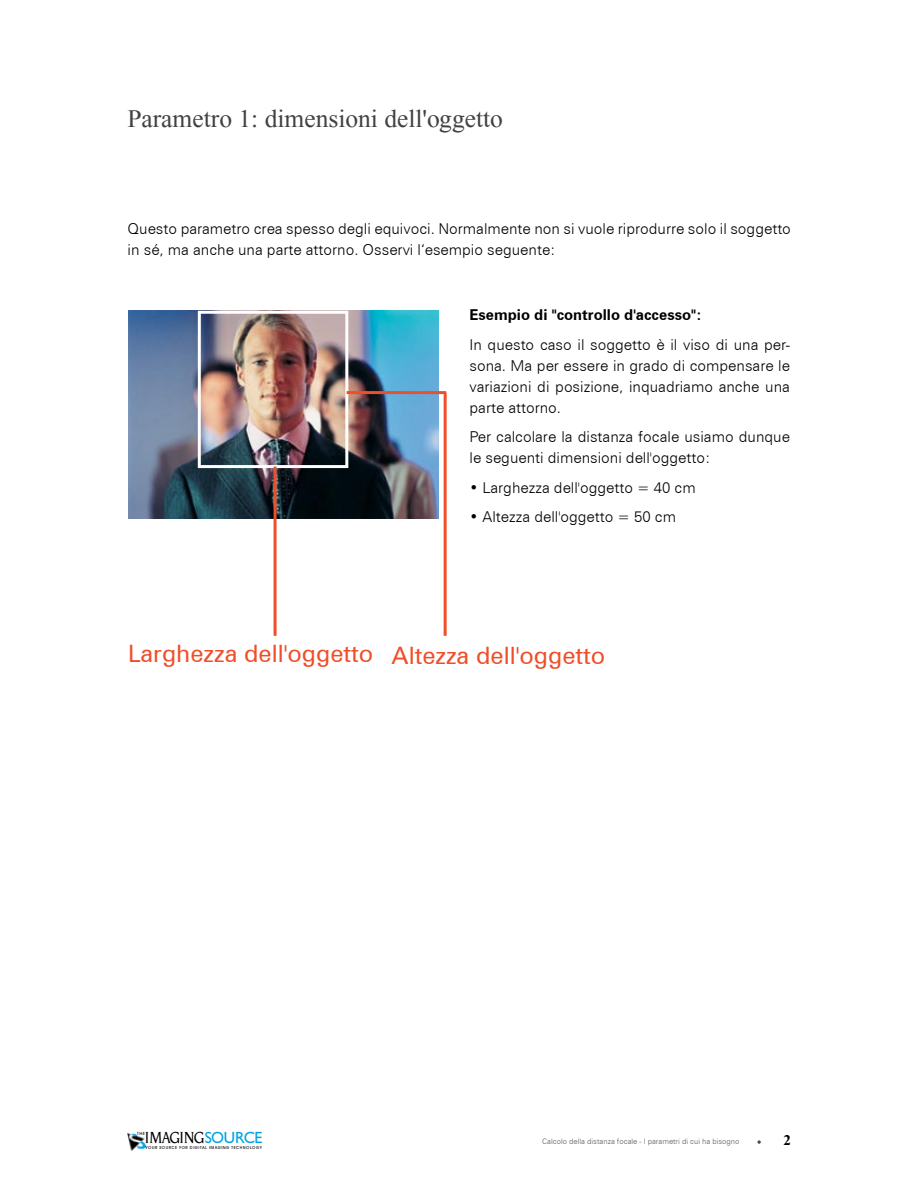
<style>
.page{position:relative;width:918px;height:1188px;background:#fff}
.page>*{position:absolute;margin:0;border:0;box-sizing:border-box;transform-origin:0 0}
.t1{font:25.5px "Times New Roman";color:#414142}
.t2{font:24px "Zurich BT";color:#f04e29}
.t3{font:500 17.4px "Novarese";letter-spacing:-.06em;color:#000;scale:.82 1}
.t4{font:300 15px/21px "Zurich BT";color:#000}
.t5{font:700 15px "Zurich BT";color:#000}
.t6{font:300 7.5px "Zurich BT";color:#58595b}
.t7{font:500 4.2px "Avant Garde";color:#000}
.t8{font:500 4.05px "Avant Garde";letter-spacing:.11em;color:#000}
.s1{font-family:"Gill Sans";font-weight:400;font-size:16.35px;color:#00a2e5}
</style>
<div class="page">
<svg style="left:757px;top:1140px;width:4px;height:4px"></svg>
<img style="left:128px;top:1134px;width:17px;height:17px">
<img style="left:128px;top:310px;width:310px;height:208px">
<div style="left:198px;top:311px;width:150px;height:157px;border:3px solid #fff"></div>
<hr style="left:347px;top:391px;width:99px;height:3px;background:#f04e29">
<hr style="left:444px;top:393px;width:3px;height:243px;background:#f04e29">
<hr style="left:274px;top:467px;width:3px;height:169px;background:#f04e29">
<h1 class="t1" style="left:128px;top:104px;width:377px">Parametro 1: dimensioni dell'oggetto</h1>
<p class="t4" style="left:128px;top:218px;width:665px">Questo parametro crea spesso degli equivoci. Normalmente non si vuole riprodurre solo il soggetto in sé, ma anche una parte attorno. Osservi l‘esempio seguente:</p>
<p class="t5" style="left:470px;top:306px;width:234px">Esempio di "controllo d'accesso":</p>
<p class="t4" style="left:470px;top:334px;width:322px;text-align:justify">In questo caso il soggetto è il viso di una per&shy;sona. Ma per essere in grado di compensare le variazioni di posizione, inquadriamo anche una parte attorno.</p>
<p class="t4" style="left:470px;top:426px;width:322px">Per calcolare la distanza focale usiamo dunque le seguenti dimensioni dell'oggetto:</p>
<p class="t4" style="left:470px;top:477px;width:228px">• Larghezza dell'oggetto = 40 cm</p>
<p class="t4" style="left:470px;top:506px;width:208px">• Altezza dell'oggetto = 50 cm</p>
<h2 class="t2" style="left:128px;top:639px;width:479px">Larghezza dell'oggetto Altezza dell'oggetto</h2>
<p class="t3" style="left:145px;top:1126px;width:145px">IMAGING<span class="s1">SOURCE</span></p>
<p class="t6" style="left:542px;top:1137px;width:199px">Calcolo della distanza focale - I parametri di cui ha bisogno</p>
<p class="t7" style="left:137px;top:1131px;width:9px">THE</p>
<p class="t8" style="left:146px;top:1144px;width:118px">YOUR SOURCE FOR DIGITAL IMAGING TECHNOLOGY</p>
</div>
